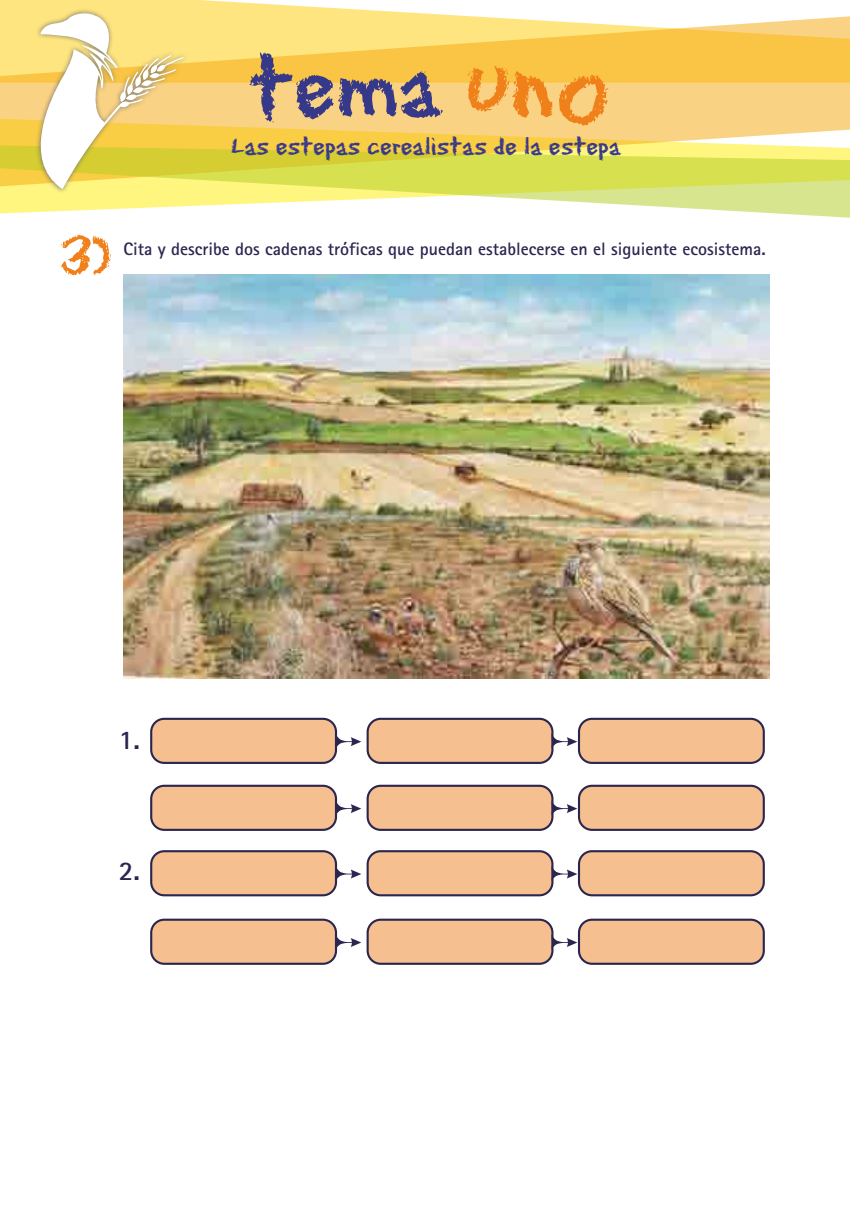
<style>
.page{position:relative;width:850px;height:1221px;background:#fff}
.page>*{position:absolute;margin:0;border:0;box-sizing:border-box;transform-origin:0 0}
.t1{font:95.7px "Eraser Dust";color:#36388a}
.t2{font:57.6px "Eraser Dust";color:#f0801a}
.t3{font:27px "Eraser Dust";color:#36388a}
.t4{font:700 27px "AT Rotis Sans Serif";color:#2b264f}
.t5{font:700 18px "AT Rotis Sans Serif";color:#2b264f}
</style>
<div class="page">
<div style="left:150px;top:718px;width:187px;height:46px;background:#f5bf8f;border:2px solid #2b264f;border-radius:13px"></div>
<div style="left:150px;top:785px;width:187px;height:46px;background:#f5bf8f;border:2px solid #2b264f;border-radius:13px"></div>
<div style="left:150px;top:919px;width:187px;height:46px;background:#f5bf8f;border:2px solid #2b264f;border-radius:13px"></div>
<div style="left:150px;top:850px;width:187px;height:46px;background:#f5bf8f;border:2px solid #2b264f;border-radius:13px"></div>
<div style="left:367px;top:718px;width:186px;height:46px;background:#f5bf8f;border:2px solid #2b264f;border-radius:13px"></div>
<div style="left:367px;top:785px;width:186px;height:46px;background:#f5bf8f;border:2px solid #2b264f;border-radius:13px"></div>
<div style="left:367px;top:919px;width:186px;height:46px;background:#f5bf8f;border:2px solid #2b264f;border-radius:13px"></div>
<div style="left:367px;top:850px;width:186px;height:46px;background:#f5bf8f;border:2px solid #2b264f;border-radius:13px"></div>
<div style="left:578px;top:718px;width:187px;height:46px;background:#f5bf8f;border:2px solid #2b264f;border-radius:13px"></div>
<div style="left:578px;top:785px;width:187px;height:46px;background:#f5bf8f;border:2px solid #2b264f;border-radius:13px"></div>
<div style="left:578px;top:919px;width:187px;height:46px;background:#f5bf8f;border:2px solid #2b264f;border-radius:13px"></div>
<div style="left:578px;top:850px;width:187px;height:46px;background:#f5bf8f;border:2px solid #2b264f;border-radius:13px"></div>
<svg style="left:0;top:0;width:465px;height:16px;fill:#ffe580"></svg>
<svg style="left:0;top:16px;width:850px;height:129px;background:#fbd370"></svg>
<svg style="left:0;top:145px;width:850px;height:73px"></svg>
<img style="left:35px;top:8px;width:154px;height:186px">
<svg style="left:22px;top:10px;width:162px;height:179px"></svg>
<img style="left:124px;top:275px;width:646px;height:403px">
<svg style="left:335px;top:733px;width:26px;height:15px"></svg>
<svg style="left:335px;top:800px;width:26px;height:15px"></svg>
<svg style="left:335px;top:934px;width:26px;height:15px"></svg>
<svg style="left:335px;top:865px;width:26px;height:16px"></svg>
<svg style="left:551px;top:733px;width:26px;height:15px"></svg>
<svg style="left:551px;top:800px;width:26px;height:15px"></svg>
<svg style="left:551px;top:934px;width:26px;height:15px"></svg>
<svg style="left:551px;top:865px;width:26px;height:16px"></svg>
<svg style="left:463px;top:62px;width:148px;height:66px;background:#facd6f"></svg>
<h1 class="t1" style="left:247px;top:54px;width:194px;rotate:-1deg">tema</h1>
<h3 class="t3" style="left:231px;top:136px;width:391px">Las estepas cerealistas de la estepa</h3>
<h2 class="t2" style="left:60px;top:236px;width:53px">3)</h2>
<p class="t5" style="left:124px;top:242px;width:644px">Cita y describe dos cadenas tróficas que puedan establecerse en el siguiente ecosistema.</p>
<h3 class="t4" style="left:119px;top:729px;width:23px">1.</h3>
<h3 class="t4" style="left:119px;top:860px;width:23px">2.</h3>
</div>
